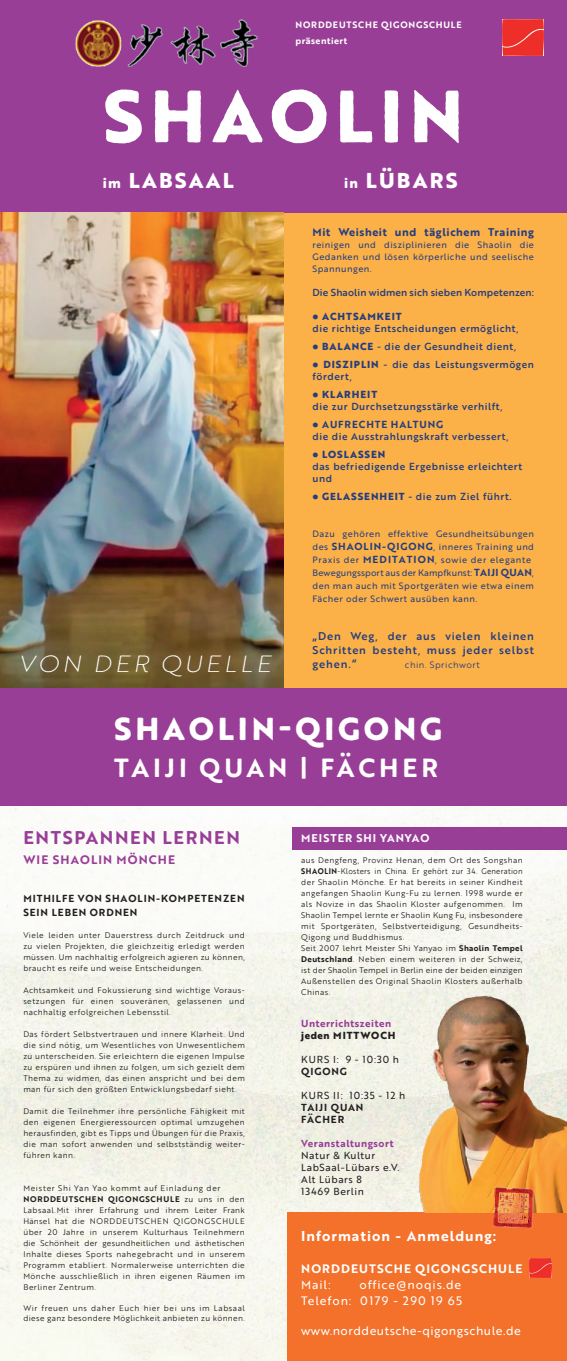
<style>
.page{position:relative;width:567px;height:1361px;background:#fff}
.page>*{position:absolute;margin:0;border:0;box-sizing:border-box;transform-origin:0 0}
.t1{font:800 72px "Brother 1816 Printed";letter-spacing:.09em;color:#fff}
.t2{font:800 31px "Brother 1816 Printed";letter-spacing:.12em;color:#fff}
.t3{font:700 25.6px "Brother 1816 Printed";letter-spacing:.15em;color:#fff}
.t4{font:italic 100 22.9px "Brother 1816 Printed";letter-spacing:.14em;color:#fff;scale:1.1 1}
.t5{font:800 21px "Brother 1816 Printed";letter-spacing:.1em;color:#fff}
.t6{font:700 18px "Brother 1816 Printed";letter-spacing:.09em;color:#983e97}
.t7{font:700 14px "Brother 1816 Printed";letter-spacing:.07em;color:#fff}
.t8{font:12px "Brother 1816 Printed";letter-spacing:.04em;color:#fff}
.t9{font:12px/16px "Brother 1816 Printed";letter-spacing:.07em;color:#fff;text-align:right}
.t10{font:700 12px "Brother 1816 Printed";letter-spacing:.09em;color:#fff}
.t11{font:700 12px "Brother 1816 Printed";letter-spacing:.09em;color:#983e97}
.t12{font:500 11px/14px "Brother 1816 Printed";letter-spacing:.075em;color:#253d81;text-align:justify}
.t13{font:700 11px "Brother 1816 Printed";letter-spacing:.05em;color:#253d81}
.t14{font:700 11px "Brother 1816 Printed";letter-spacing:.09em;color:#fff}
.t15{font:500 10px/12px "Brother 1816 Printed";letter-spacing:.05em;color:#253d81}
.t16{font:700 10px/14px "Brother 1816 Printed";letter-spacing:.09em;color:#231f20}
.t17{font:10px/12px "Brother 1816 Printed";letter-spacing:.05em;color:#231f20}
.t18{font:500 10px "Brother 1816 Printed";letter-spacing:.01em;color:#253d81}
.t19{font:700 10px "Brother 1816 Printed";letter-spacing:.05em;color:#983e97}
.t20{font:10px "Brother 1816 Printed";letter-spacing:.09em;color:#231f20}
.t21{font:800 10px "Brother 1816 Printed";letter-spacing:.09em;color:#231f20}
.t22{font:9px/13px "Brother 1816 Printed";letter-spacing:.05em;color:#253d81;text-align:justify}
.t23{font:700 9px/16px "Brother 1816 Printed";letter-spacing:.09em;color:#fff}
.t24{font:9px "Brother 1816 Printed";letter-spacing:.05em;color:#253d81}
.t25{font:8px/11px "Brother 1816 Printed";letter-spacing:.05em;color:#231f20;text-align:justify}
.s1{font-size:14px}
.s2{font-family:"Lato"}
.s3{font-weight:800}
.s4{font-weight:700}
.s5{font-weight:700;font-size:10px}
</style>
<div class="page">
<img style="left:0;top:805px;width:567px;height:556px">
<div style="left:0;top:37px;width:567px;height:768px;background:#fbb147"></div>
<div style="left:0;top:0;width:567px;height:213px;background:#983e97"></div>
<img style="left:0;top:213px;width:283px;height:475px">
<img style="left:75px;top:19px;width:183px;height:48px">
<img style="left:503px;top:19px;width:40px;height:37px">
<div style="left:0;top:688px;width:567px;height:117px;background:#983e97"></div>
<div style="left:292px;top:827px;width:275px;height:23px;background:#983e97"></div>
<div style="left:288px;top:1212px;width:279px;height:149px;background:#f3712a"></div>
<img style="left:530px;top:1258px;width:21px;height:20px">
<img style="left:377px;top:981px;width:190px;height:231px">
<img style="left:493px;top:1182px;width:43px;height:47px">
<p class="t23" style="left:296px;top:16px;width:168px">NORDDEUTSCHE QIGONGSCHULE präsentiert</p>
<h1 class="t1" style="left:103px;top:61px;width:362px">SHAOLIN</h1>
<h3 class="t5" style="left:103px;top:164px;width:132px"><span class="s1">im</span> LABSAAL</h3>
<h3 class="t5" style="left:344px;top:164px;width:115px"><span class="s1">in</span> LÜBARS</h3>
<h3 class="t4" style="left:19px;top:647px;width:231px">VON DER QUELLE</h3>
<h3 class="t13" style="left:313px;top:223px;width:223px">Mit Weisheit und täglichem Training</h3>
<p class="t22" style="left:313px;top:238px;width:223px;line-height:12px">reinigen und disziplinieren die Shaolin die Gedanken und lösen körperliche und seelische Spannungen.</p>
<p class="t18" style="left:313px;top:284px;width:223px">Die Shaolin widmen sich sieben Kompetenzen:</p>
<p class="t15" style="left:313px;top:310px;width:208px"><span class="s2">●</span> <span class="s3">ACHTSAMKEIT<br></span>die richtige Entscheidungen ermöglicht,</p>
<p class="t15" style="left:313px;top:340px;width:205px"><span class="s2">●</span> <span class="s3">BALANCE</span> - die der Gesundheit dient,</p>
<p class="t15" style="left:313px;top:358px;width:223px"><span class="s2">●</span> <span class="s3">DISZIPLIN</span> - die das Leistungsvermögen fördert,</p>
<p class="t15" style="left:313px;top:388px;width:192px"><span class="s2">●</span> <span class="s3">KLARHEIT<br></span>die zur Durchsetzungsstärke verhilft,</p>
<p class="t15" style="left:313px;top:418px;width:198px"><span class="s2">●</span> <span class="s4">AUFRECHTE HALTUNG<br></span>die die Ausstrahlungskraft verbessert,</p>
<p class="t15" style="left:313px;top:448px;width:211px"><span class="s2">●</span> <span class="s3">LOSLASSEN<br></span>das befriedigende Ergebnisse erleichtert und</p>
<p class="t15" style="left:313px;top:490px;width:201px"><span class="s2">●</span> <span class="s3">GELASSENHEIT</span> - die zum Ziel führt.</p>
<p class="t22" style="left:313px;top:526px;width:223px;text-align:left">Dazu gehören effektive Gesundheitsübungen des <span class="s5">SHAOLIN-QIGONG</span>, inneres Training und Praxis der <span class="s5">MEDITATION</span>, sowie der elegante Bewegungssport aus der Kampfkunst: <span class="s5">TAIJI QUAN</span>, den man auch mit Sportgeräten wie etwa einem Fächer oder Schwert ausüben kann.</p>
<h3 class="t12" style="left:313px;top:628px;width:223px">„Den Weg, der aus vielen kleinen Schritten besteht, muss jeder selbst gehen.“</h3>
<p class="t24" style="left:405px;top:658px;width:76px">chin. Sprichwort</p>
<h2 class="t2" style="left:114px;top:704px;width:329px">SHAOLIN-QIGONG</h2>
<h3 class="t3" style="left:114px;top:749px;width:326px">TAIJI QUAN | FÄCHER</h3>
<h3 class="t6" style="left:23px;top:823px;width:218px">ENTSPANNEN LERNEN</h3>
<h3 class="t11" style="left:23px;top:850px;width:153px">WIE SHAOLIN MÖNCHE</h3>
<p class="t16" style="left:23px;top:890px;width:223px">MITHILFE VON SHAOLIN-KOMPETENZEN<br>SEIN LEBEN ORDNEN</p>
<p class="t25" style="left:23px;top:929px;width:223px">Viele leiden unter Dauerstress durch Zeitdruck und zu vielen Projekten, die gleichzeitig erledigt werden müssen. Um nachhaltig erfolgreich agieren zu können, braucht es reife und weise Entscheidungen.</p>
<p class="t25" style="left:23px;top:984px;width:223px">Achtsamkeit und Fokussierung sind wichtige Voraus&shy;setzungen für einen souveränen, gelassenen und nachhaltig erfolgreichen Lebensstil.</p>
<p class="t25" style="left:23px;top:1028px;width:223px">Das fördert Selbstvertrauen und innere Klarheit. Und die sind nötig, um Wesentliches von Unwesentlichem zu unterscheiden. Sie erleichtern die eigenen Impulse zu erspüren und ihnen zu folgen, um sich gezielt dem Thema zu widmen, das einen anspricht und bei dem man für sich den größten Entwicklungsbedarf sieht.</p>
<p class="t25" style="left:23px;top:1105px;width:223px">Damit die Teilnehmer ihre persönliche Fähigkeit mit den eigenen Energieressourcen optimal umzugehen herausfinden, gibt es Tipps und Übungen für die Praxis, die man sofort anwenden und selbstständig weiter&shy;führen kann.</p>
<p class="t25" style="left:23px;top:1182px;width:223px;text-align:left">Meister Shi Yan Yao kommt auf Einladung der <span class="s4">NORDDEUTSCHEN QIGONGSCHULE</span> zu uns in den Labsaal.Mit ihrer Erfahrung und ihrem Leiter Frank Hänsel hat die NORDDEUTSCHEN QIGONGSCHULE über 20 Jahre in unserem Kulturhaus Teilnehmern die Schönheit der gesundheitlichen und ästhetischen Inhalte dieses Sports nahegebracht und in unserem Programm etabliert. Normalerweise unterrichten die Mönche ausschließlich in ihren eigenen Räumen im Berliner Zentrum.</p>
<p class="t25" style="left:23px;top:1302px;width:223px;line-height:10px">Wir freuen uns daher Euch hier bei uns im Labsaal diese ganz besondere Möglichkeit anbieten zu können.</p>
<h3 class="t14" style="left:301px;top:830px;width:130px">MEISTER SHI YANYAO</h3>
<p class="t25" style="left:301px;top:854px;width:223px;text-align:left">aus Dengfeng, Provinz Henan, dem Ort des Songshan <span class="s4">SHAOLIN</span>-Klosters in China. Er gehört zur 34. Generation der Shaolin Mönche. Er hat bereits in seiner Kindheit angefangen Shaolin Kung-Fu zu lernen. 1998 wurde er als Novize in das Shaolin Kloster aufgenommen. Im Shaolin Tempel lernte er Shaolin Kung Fu, insbesondere mit Sportgeräten, Selbstverteidigung, Gesundheits-Qigong und Buddhismus.<br>Seit 2007 lehrt Meister Shi Yanyao im <span class="s4">Shaolin Tempel Deutschland</span>. Neben einem weiteren in der Schweiz, ist der Shaolin Tempel in Berlin eine der beiden einzigen Außenstellen des Original Shaolin Klosters außerhalb Chinas.</p>
<p class="t19" style="left:301px;top:1016px;width:92px">Unterrichtszeiten</p>
<p class="t21" style="left:301px;top:1028px;width:96px">jeden MITTWOCH</p>
<p class="t17" style="left:301px;top:1053px;width:99px">KURS I: 9 - 10:30 h</p>
<p class="t16" style="left:301px;top:1064px;width:47px">QIGONG</p>
<p class="t20" style="left:301px;top:1088px;width:106px">KURS II: 10:35 - 12 h</p>
<p class="t16" style="left:301px;top:1101px;width:64px;line-height:12px">TAIJI QUAN<br>FÄCHER</p>
<p class="t19" style="left:301px;top:1136px;width:94px">Veranstaltungsort</p>
<p class="t17" style="left:301px;top:1149px;width:100px">Natur &amp; Kultur<br>LabSaal-Lübars e.V.<br>Alt Lübars 8<br>13469 Berlin</p>
<h3 class="t7" style="left:301px;top:1225px;width:197px">Information - Anmeldung:</h3>
<h3 class="t10" style="left:301px;top:1260px;width:223px">NORDDEUTSCHE QIGONGSCHULE</h3>
<h3 class="t8" style="left:301px;top:1276px;width:31px">Mail:</h3>
<h3 class="t9" style="left:301px;top:1276px;width:162px">office@noqis.de<br>Telefon: 0179 - 290 19 65</h3>
<h3 class="t8" style="left:301px;top:1322px;width:221px">www.norddeutsche-qigongschule.de</h3>
</div>
